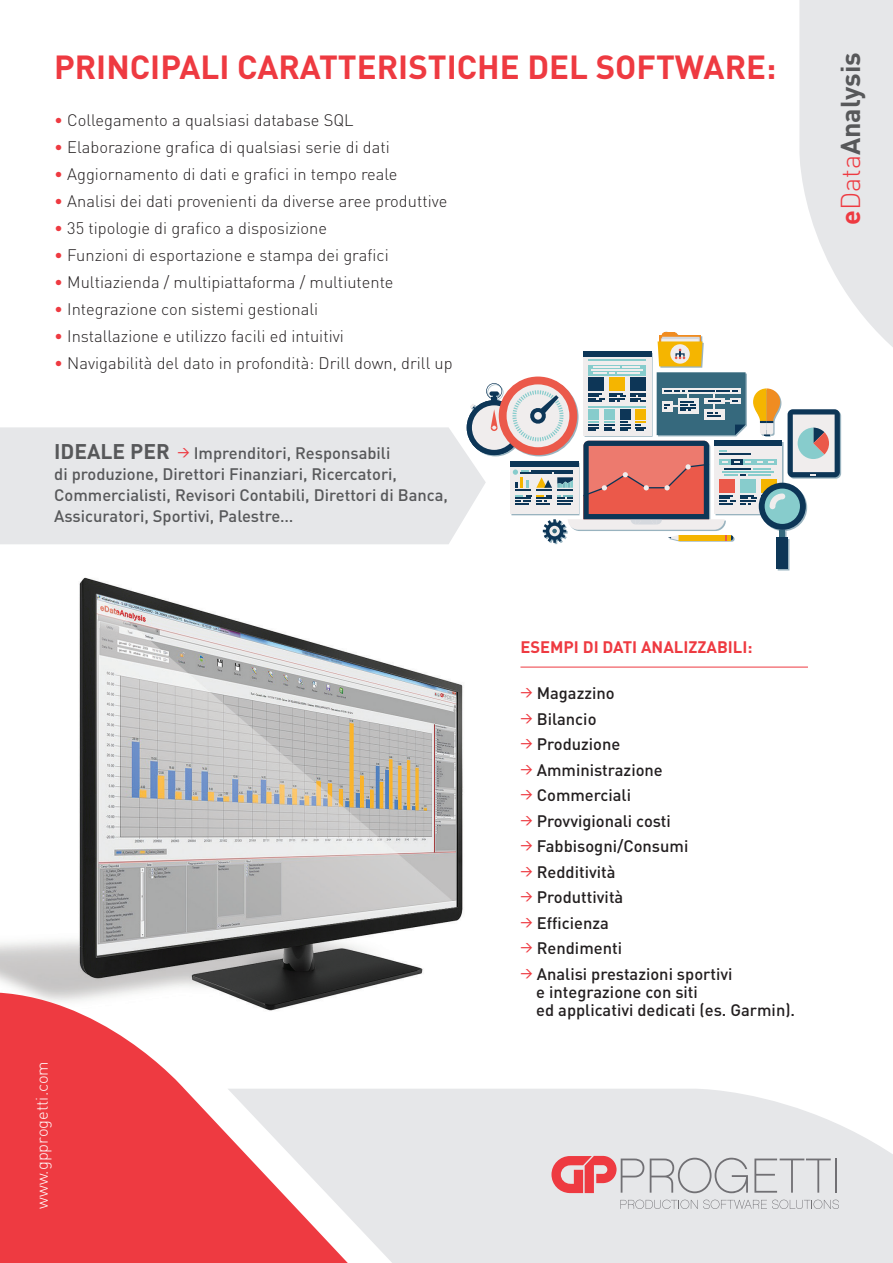
<style>
.page{position:relative;width:893px;height:1263px;background:#fff}
.page>*{position:absolute;margin:0;border:0;box-sizing:border-box;transform-origin:0 0}
.t1{font:700 33px "DIN";color:#ee3a41}
.t2{font:700 27px "DIN";color:#57585a}
.t3{font:300 16.5px "DIN";color:#231f20}
.t4{font:500 16.5px/25.5px "DIN";color:#231f20}
.t5{font:500 16.5px/21px "DIN";color:#57585a}
.t6{font:700 16.5px "DIN";color:#ee3a41}
.t7{font:300 16.5px "DIN";color:#fff}
.s1{color:#ee3a41}
.s2{font-weight:700;font-size:21px}
.s3{font-weight:300;color:#ee3a41}
</style>
<div class="page">
<div style="left:0;top:427px;width:467px;height:117px;background:#e6e7e9"></div>
<img style="left:0;top:577px;width:634px;height:415px">
<div style="left:363px;top:1089px;width:530px;height:174px;background:#e6e7e9"></div>
<svg style="left:0;top:992px;width:363px;height:271px;fill:#ee3a41"></svg>
<svg style="left:551px;top:1156px;width:93px;height:37px;background:#e49599"></svg>
<svg style="left:650px;top:1158px;width:98px;height:35px;background:#d1d2d4"></svg>
<svg style="left:754px;top:1158px;width:77px;height:35px;background:#d5d6d8"></svg>
<hr style="left:835px;top:1158px;width:2px;height:35px;background:#717074">
<svg style="left:620px;top:1199px;width:219px;height:10px;background:#d5d6d8"></svg>
<hr style="left:520px;top:667px;width:288px;height:1px;background:#ee3a41">
<svg style="left:467px;top:0;width:426px;height:570px"></svg>
<h1 class="t1" style="left:54px;top:45px;width:724px">PRINCIPALI CARATTERISTICHE DEL SOFTWARE:</h1>
<p class="t3" style="left:54px;top:110px;width:301px"><span class="s1">•</span> Collegamento a qualsiasi database SQL</p>
<p class="t3" style="left:54px;top:137px;width:337px"><span class="s1">•</span> Elaborazione grafica di qualsiasi serie di dati</p>
<p class="t3" style="left:54px;top:164px;width:345px"><span class="s1">•</span> Aggiornamento di dati e grafici in tempo reale</p>
<p class="t3" style="left:54px;top:191px;width:395px"><span class="s1">•</span> Analisi dei dati provenienti da diverse aree produttive</p>
<p class="t3" style="left:54px;top:218px;width:275px"><span class="s1">•</span> 35 tipologie di grafico a disposizione</p>
<p class="t3" style="left:54px;top:245px;width:336px"><span class="s1">•</span> Funzioni di esportazione e stampa dei grafici</p>
<p class="t3" style="left:54px;top:272px;width:341px"><span class="s1">•</span> Multiazienda / multipiattaforma / multiutente</p>
<p class="t3" style="left:54px;top:299px;width:266px"><span class="s1">•</span> Integrazione con sistemi gestionali</p>
<p class="t3" style="left:54px;top:326px;width:291px"><span class="s1">•</span> Installazione e utilizzo facili ed intuitivi</p>
<p class="t3" style="left:54px;top:353px;width:400px"><span class="s1">•</span> Navigabilità del dato in profondità: Drill down, drill up</p>
<p class="t5" style="left:54px;top:442px;width:395px"><span class="s2">IDEALE PER</span> <sup>&gt;</sup> Imprenditori, Responsabili<br>di produzione, Direttori Finanziari, Ricercatori, Commercialisti, Revisori Contabili, Direttori di Banca, Assicuratori, Sportivi, Palestre…</p>
<p class="t7" style="left:32px;top:1209px;width:149px;rotate:-90deg">www.gpprogetti.com</p>
<p class="t6" style="left:520px;top:636px;width:234px">ESEMPI DI DATI ANALIZZABILI:</p>
<p class="t4" style="left:520px;top:680px;width:214px"><sup>&gt;</sup> Magazzino<br><sup>&gt;</sup> Bilancio<br><sup>&gt;</sup> Produzione<br><sup>&gt;</sup> Amministrazione<br><sup>&gt;</sup> Commerciali<br><sup>&gt;</sup> Provvigionali costi<br><sup>&gt;</sup> Fabbisogni/Consumi<br><sup>&gt;</sup> Redditività<br><sup>&gt;</sup> Produttività<br><sup>&gt;</sup> Efficienza<br><sup>&gt;</sup> Rendimenti<br><sup>&gt;</sup> Analisi prestazioni sportivi</p>
<p class="t4" style="left:536px;top:982px;width:260px;line-height:18px">e integrazione con siti<br>ed applicativi dedicati (es. Garmin).</p>
<h2 class="t2" style="left:833px;top:225px;width:174px;rotate:-90deg"><span class="s1">e</span><span class="s3">Data</span>Analysis</h2>
</div>
